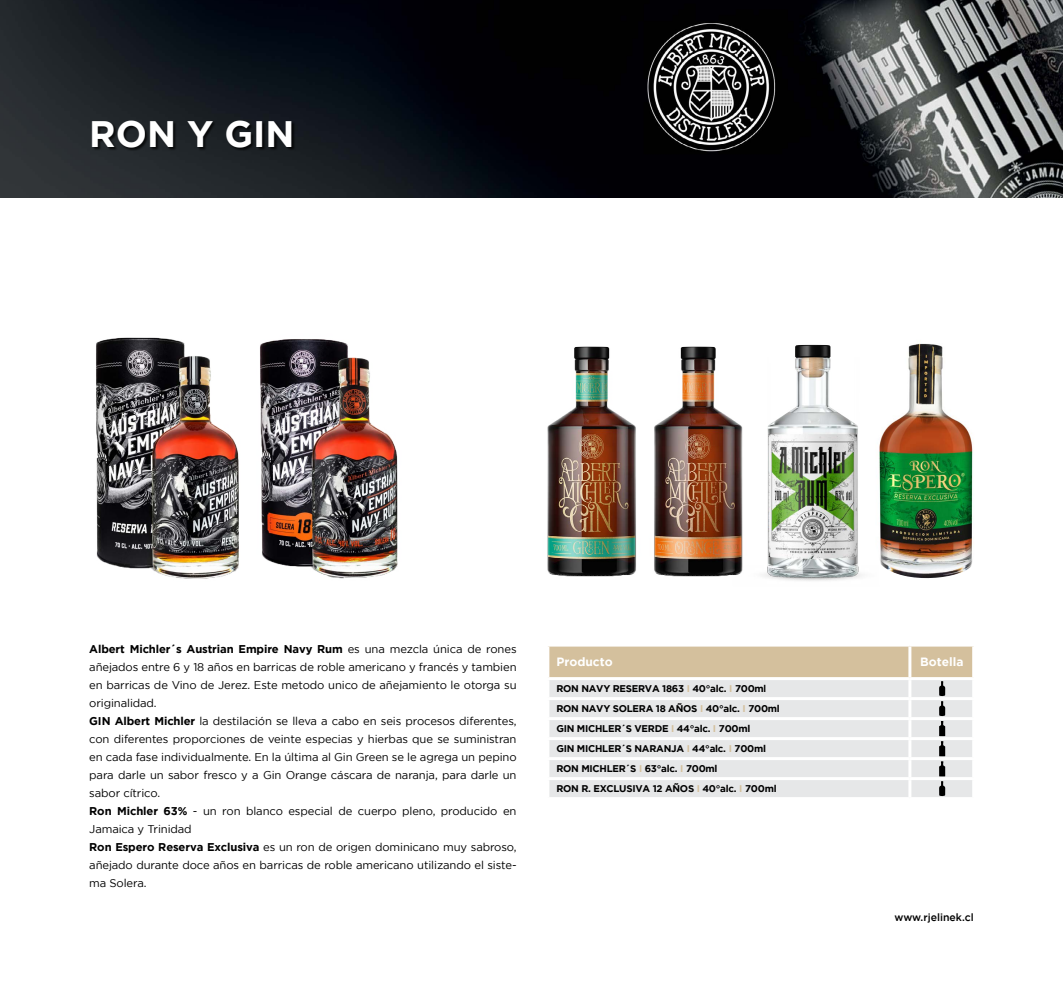
<style>
.page{position:relative;width:1063px;height:1000px;background:#fff}
.page>*{position:absolute;margin:0;border:0;box-sizing:border-box;transform-origin:0 0}
.t1{font:700 36.75px "Gotham";color:#fff}
.t2{font:700 12px "Gotham";color:#fff}
.t3{font:11.25px/18px "Gotham";letter-spacing:-.01em;color:#000}
.t4{font:500 10.5px "Gotham";color:#000}
.t5{font:700 9.75px/20px "Gotham";letter-spacing:-.025em;color:#000}
.s1{font-weight:700}
.s2{color:#d4c09d}
</style>
<div class="page">
<img style="left:881px;top:343px;width:92px;height:236px">
<img style="left:96px;top:337px;width:92px;height:242px">
<img style="left:188px;top:339px;width:210px;height:240px">
<img style="left:547px;top:420px;width:10px;height:155px">
<img style="left:557px;top:346px;width:113px;height:231px">
<img style="left:0;top:0;width:1063px;height:198px">
<div style="left:93px;top:121px;width:203px;height:30px;background:#000;opacity:.75"></div>
<img style="left:670px;top:344px;width:211px;height:237px">
<svg style="left:548px;top:646px;width:426px;height:149px;background:#e4e0da"></svg>
<h1 class="t1" style="left:89px;top:112px;width:207px">RON Y GIN</h1>
<p class="t3" style="left:89px;top:639px;width:429px"><span class="s1">Albert Michler´s Austrian Empire Navy Rum</span> es una mezcla única de rones añejados entre 6 y 18 años en barricas de roble americano y francés y tambien en barricas de Vino de Jerez. Este metodo unico de añejamiento le otorga su originalidad.<br><span class="s1">GIN Albert Michler</span> la destilación se lleva a cabo en seis procesos diferentes, con diferentes proporciones de veinte especias y hierbas que se suministran en cada fase individualmente. En la última al Gin Green se le agrega un pepino para darle un sabor fresco y a Gin Orange cáscara de naranja, para darle un sabor cítrico.<br><span class="s1">Ron Michler 63%</span> - un ron blanco especial de cuerpo pleno, producido en Jamaica y Trinidad<br><span class="s1">Ron Espero Reserva Exclusiva</span> es un ron de origen dominicano muy sabroso, añejado durante doce años en barricas de roble americano utilizando el siste&shy;ma Solera.</p>
<p class="t2" style="left:556px;top:655px;width:58px">Producto</p>
<p class="t2" style="left:920px;top:655px;width:45px">Botella</p>
<p class="t5" style="left:556px;top:678px;width:225px">RON NAVY RESERVA 1863 <span class="s2">I</span> 40°alc. <span class="s2">I</span> 700ml RON NAVY SOLERA 18 AÑOS <span class="s2">I</span> 40°alc. <span class="s2">I</span> 700ml GIN MICHLER´S VERDE <span class="s2">I</span> 44°alc. <span class="s2">I</span> 700ml<br>GIN MICHLER´S NARANJA <span class="s2">I</span> 44°alc. <span class="s2">I</span> 700ml RON MICHLER´S <span class="s2">I</span> 63°alc. <span class="s2">I</span> 700ml<br>RON R. EXCLUSIVA 12 AÑOS <span class="s2">I</span> 40°alc. <span class="s2">I</span> 700ml</p>
<p class="t4" style="left:894px;top:911px;width:81px">www.rjelinek.cl</p>
</div>
